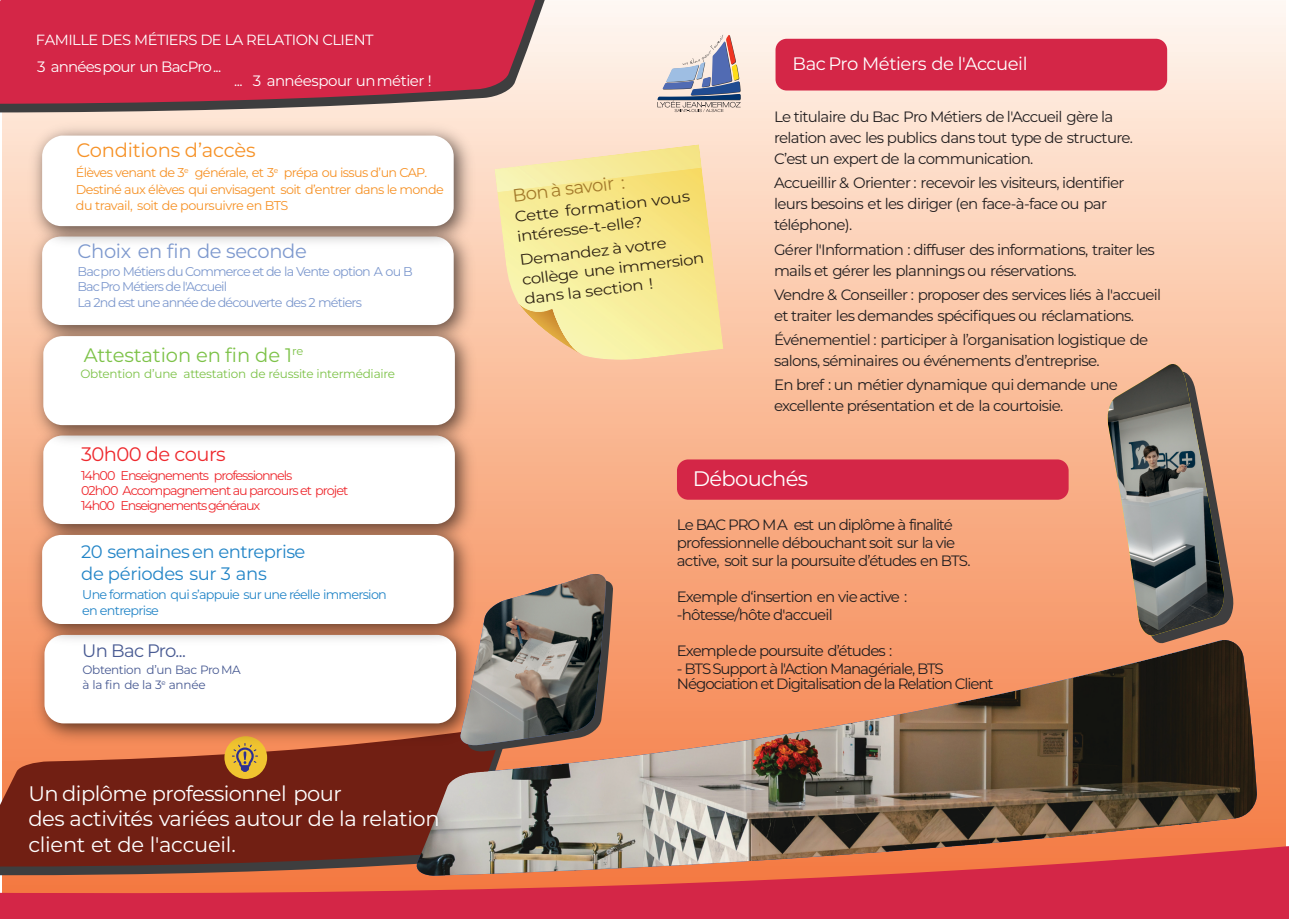
<style>
.page{position:relative;width:1289px;height:919px;background:#fff}
.page>*{position:absolute;margin:0;border:0;box-sizing:border-box;transform-origin:0 0}
.t1{font:21px/25.2px "Montserrat";letter-spacing:-.02em;color:#fff}
.t2{font:19.5px "Montserrat";letter-spacing:-.005em;color:#7dc248}
.t3{font:19.5px "Montserrat";letter-spacing:-.015em;color:#7e99ce}
.t4{font:19.5px "Montserrat";letter-spacing:-.01em;color:#f69227}
.t5{font:19.5px "Montserrat";letter-spacing:-.03em;color:#ee292e}
.t6{font:18px/21.6px "Montserrat";letter-spacing:-.03em;color:#2385c7}
.t7{font:18px "Montserrat";letter-spacing:-.025em;color:#fff}
.t8{font:18px "Montserrat";color:#a47b2c}
.t9{font:18px "Montserrat";letter-spacing:-.035em;color:#495b93}
.t10{font:15px/21px "Montserrat";letter-spacing:-.045em;color:#231f20}
.t11{font:15px/19.5px "Montserrat";color:#302414;scale:1.11 1}
.t12{font:15px/15px "Montserrat";letter-spacing:-.07em;color:#231f20}
.t13{font:15px "Montserrat";letter-spacing:-.035em;color:#fff}
.t14{font:14.7px "Montserrat";letter-spacing:-.035em;color:#fff}
.t15{font:12.75px/16.5px "Montserrat";letter-spacing:-.045em;color:#f69227}
.t16{font:12.75px/15.3px "Montserrat";letter-spacing:-.07em;color:#7e99ce}
.t17{font:12.75px/15.3px "Montserrat";letter-spacing:-.08em;color:#ee292e}
.t18{font:12.75px/15.3px "Montserrat";letter-spacing:-.055em;color:#2385c7}
.t19{font:12px "Montserrat";letter-spacing:-.02em;color:#7dc248}
.t20{font:12px/14.4px "Montserrat";letter-spacing:-.03em;color:#495b93}
</style>
<div class="page">
<div style="left:2px;top:0;width:1283px;height:918px;background:linear-gradient(to bottom,#fff5eb,#f37335)"></div>
<svg style="left:0;top:727px;width:417px;height:118px;background:#7b2819"></svg>
<svg style="left:481px;top:571px;width:132px;height:69px"></svg>
<svg style="left:1106px;top:361px;width:128px;height:279px;background:#dd9e7c"></svg>
<svg style="left:0;top:845px;width:1288px;height:73px;background:#c73640"></svg>
<div style="left:224px;top:736px;width:43px;height:43px;background:#f0c430;border-radius:50%"></div>
<svg style="left:232px;top:750px;width:26px;height:21px"></svg>
<img style="left:24px;top:253px;width:456px;height:99px">
<div style="left:42px;top:236px;width:411px;height:89px;background:#fff;border-radius:19px"></div>
<img style="left:24px;top:117px;width:456px;height:136px">
<div style="left:42px;top:136px;width:411px;height:90px;background:#fff;border-radius:20px"></div>
<svg style="left:657px;top:35px;width:83px;height:77px;background:#bab6c0"></svg>
<img style="left:25px;top:452px;width:456px;height:64px">
<svg style="left:43px;top:452px;width:412px;height:64px"></svg>
<img style="left:25px;top:318px;width:456px;height:134px">
<svg style="left:43px;top:336px;width:412px;height:89px"></svg>
<img style="left:26px;top:651px;width:391px;height:99px">
<div style="left:44px;top:635px;width:412px;height:88px;background:#fff;border-radius:19px"></div>
<img style="left:24px;top:516px;width:457px;height:135px">
<svg style="left:42px;top:535px;width:411px;height:89px"></svg>
<div style="left:677px;top:459px;width:391px;height:40px;background:#d42647;border-radius:11px"></div>
<div style="left:775px;top:39px;width:392px;height:51px;background:#d42647;border-radius:11px"></div>
<img style="left:494px;top:144px;width:229px;height:216px">
<img style="left:518px;top:303px;width:65px;height:52px">
<img style="left:494px;top:144px;width:207px;height:48px">
<svg style="left:0;top:0;width:558px;height:112px;background:#aea29a"></svg>
<svg style="left:0;top:0;width:552px;height:104px;background:#cd324f"></svg>
<img style="left:460px;top:574px;width:146px;height:66px">
<img style="left:1107px;top:364px;width:117px;height:271px">
<img style="left:417px;top:640px;width:839px;height:235px">
<p class="t14" style="left:36px;top:31px;width:339px">FAMILLE DES MÉTIERS DE LA RELATION CLIENT</p>
<p class="t13" style="left:37px;top:57px;width:185px">3 années pour un Bac Pro ...</p>
<p class="t13" style="left:234px;top:72px;width:199px">... 3 années pour un métier !</p>
<h2 class="t4" style="left:77px;top:138px;width:180px">Conditions d’accès</h2>
<p class="t15" style="left:76px;top:165px;width:369px">Élèves venant de 3<sup>e</sup> générale, et 3<sup>e</sup> prépa ou issus d’un CAP.<br>Destiné aux élèves qui envisagent soit d’entrer dans le monde du travail, soit de poursuivre en BTS</p>
<h2 class="t3" style="left:78px;top:239px;width:231px">Choix en fin de seconde</h2>
<p class="t16" style="left:78px;top:264px;width:336px">Bac pro Métiers du Commerce et de la Vente option A ou B<br>Bac Pro Métiers de l'Accueil<br>La 2nd est une année de découverte des 2 métiers</p>
<h2 class="t2" style="left:84px;top:343px;width:221px">Attestation en fin de 1<sup>re</sup></h2>
<p class="t19" style="left:80px;top:366px;width:316px">Obtention d’une attestation de réussite intermédiaire</p>
<h2 class="t5" style="left:81px;top:442px;width:146px">30h00 de cours</h2>
<p class="t17" style="left:81px;top:467px;width:269px">14h00 Enseignements professionnels<br>02h00 Accompagnement au parcours et projet<br>14h00 Enseignements généraux</p>
<p class="t6" style="left:81px;top:541px;width:226px">20 semaines en entreprise de périodes sur 3 ans</p>
<p class="t18" style="left:82px;top:587px;width:306px">Une formation qui s’appuie sur une réelle immersion en entreprise</p>
<p class="t9" style="left:82px;top:639px;width:105px">Un Bac Pro...</p>
<p class="t20" style="left:83px;top:662px;width:160px">Obtention d’un Bac Pro MA à la fin de la 3<sup>e</sup> année</p>
<h1 class="t1" style="left:28px;top:781px;width:413px">Un diplôme professionnel pour<br>des activités variées autour de la relation client et de l'accueil.</h1>
<p class="t8" style="left:511px;top:184px;width:114px;rotate:-7deg">Bon à savoir :</p>
<p class="t11" style="left:513px;top:207px;width:160px;rotate:-7deg">Cette formation vous intéresse-t-elle?</p>
<p class="t11" style="left:518px;top:251px;width:167px;rotate:-7deg">Demandez à votre collège une immersion dans la section !</p>
<p class="t7" style="left:792px;top:53px;width:236px">Bac Pro Métiers de l'Accueil</p>
<p class="t10" style="left:774px;top:106px;width:360px">Le titulaire du Bac Pro Métiers de l'Accueil gère la relation avec les publics dans tout type de structure.<br>C’est un expert de la communication.</p>
<p class="t10" style="left:774px;top:172px;width:352px">Accueillir &amp; Orienter : recevoir les visiteurs, identifier leurs besoins et les diriger (en face-à-face ou par téléphone).</p>
<p class="t10" style="left:774px;top:238px;width:382px">Gérer l'Information : diffuser des informations, traiter les mails et gérer les plannings ou réservations.</p>
<p class="t10" style="left:774px;top:283px;width:389px">Vendre &amp; Conseiller : proposer des services liés à l'accueil et traiter les demandes spécifiques ou réclamations.</p>
<p class="t10" style="left:774px;top:328px;width:376px">Événementiel : participer à l’organisation logistique de salons, séminaires ou événements d’entreprise.</p>
<p class="t10" style="left:774px;top:373px;width:345px">En bref : un métier dynamique qui demande une excellente présentation et de la courtoisie.</p>
<h1 class="t1" style="left:692px;top:466px;width:117px">Débouchés</h1>
<p class="t10" style="left:677px;top:515px;width:295px;line-height:18px">Le BAC PRO MA est un diplôme à finalité professionnelle débouchant soit sur la vie active, soit sur la poursuite d’études en BTS.</p>
<p class="t10" style="left:677px;top:587px;width:232px;line-height:18px">Exemple d‘insertion en vie active : -hôtesse/hôte d'accueil</p>
<p class="t10" style="left:677px;top:640px;width:217px">Exemple de poursuite d’études :</p>
<p class="t12" style="left:677px;top:661px;width:318px">- BTS Support à l'Action Managériale, BTS<br>Négociation et Digitalisation de la Relation Client</p>
</div>
